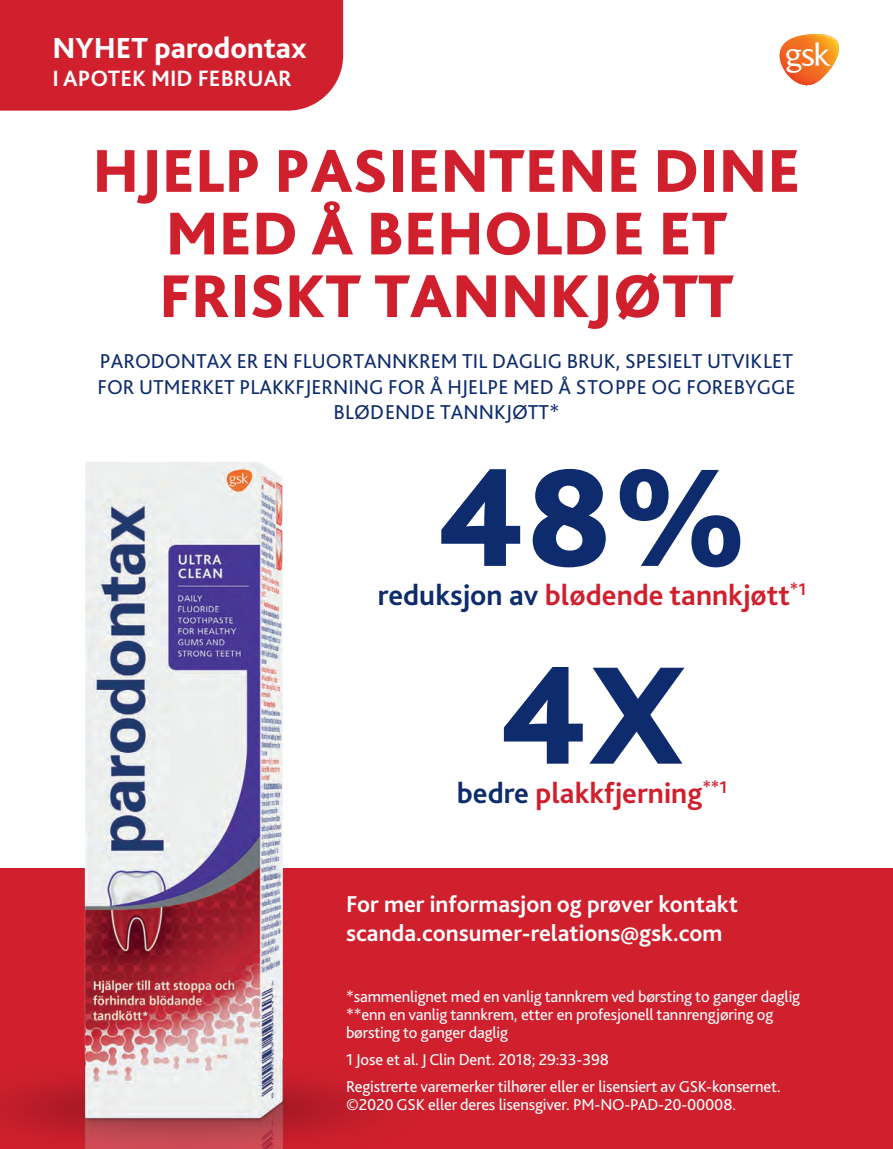
<style>
.page{position:relative;width:893px;height:1149px;background:#fff}
.page>*{position:absolute;margin:0;border:0;box-sizing:border-box;transform-origin:0 0}
.t1{font:800 145.5px "Bliss Pro";color:#0d2b6d}
.t2{font:800 63.15px/62.6px "Bliss Pro";color:#d0202e;text-align:center}
.t3{font:800 30.3px "Bliss Pro";color:#fff}
.t4{font:700 30px "Bliss 2";color:#d0202e}
.t5{font:700 24px/28.8px "Bliss 2";color:#fff}
.t6{font:700 23.25px "Bliss 2";color:#fff}
.t7{font:21px/25.2px "Bliss Pro";color:#0d2b6d;text-align:center}
.t8{font:16.5px/18px "Bliss 2";letter-spacing:-.01em;color:#fff}
.s1{color:#0d2b6d}
</style>
<div class="page">
<div style="left:0;top:867px;width:893px;height:281px;background:#d0202e"></div>
<svg style="left:780px;top:34px;width:59px;height:52px"></svg>
<img style="left:0;top:462px;width:449px;height:686px">
<div style="left:0;top:0;width:343px;height:111px;background:#d0202e"></div>
<h3 class="t3" style="left:53px;top:29px;width:256px">NYHET parodontax</h3>
<h3 class="t6" style="left:53px;top:63px;width:241px">I APOTEK MID FEBRUAR</h3>
<h2 class="t2" style="left:92px;top:138px;width:710px">HJELP PASIENTENE DINE<br>MED Å BEHOLDE ET<br>FRISKT TANNKJØTT</h2>
<p class="t7" style="left:97px;top:348px;width:700px">PARODONTAX ER EN FLUORTANNKREM TIL DAGLIG BRUK, SPESIELT UTVIKLET<br>FOR UTMERKET PLAKKFJERNING FOR Å HJELPE MED Å STOPPE OG FOREBYGGE<br>BLØDENDE TANNKJØTT*</p>
<h1 class="t1" style="left:436px;top:427px;width:313px">48%</h1>
<h3 class="t4" style="left:378px;top:576px;width:430px"><span class="s1">reduksjon av</span> blødende tannkjøtt<sup>*1</sup></h3>
<h1 class="t1" style="left:499px;top:624px;width:188px">4X</h1>
<h3 class="t4" style="left:457px;top:773px;width:272px"><span class="s1">bedre</span> plakkfjerning<sup>**1</sup></h3>
<h3 class="t5" style="left:346px;top:889px;width:393px">For mer informasjon og prøver kontakt scanda.consumer-relations@gsk.com</h3>
<p class="t8" style="left:346px;top:987px;width:456px">*sammenlignet med en vanlig tannkrem ved børsting to ganger daglig **enn en vanlig tannkrem, etter en profesjonell tannrengjøring og børsting to ganger daglig</p>
<p class="t8" style="left:346px;top:1045px;width:436px;line-height:27px">1 Jose et al. J Clin Dent. 2018; 29:33-398<br>Registrerte varemerker tilhører eller er lisensiert av GSK-konsernet.</p>
<p class="t8" style="left:346px;top:1095px;width:391px">©2020 GSK eller deres lisensgiver. PM-NO-PAD-20-00008.</p>
</div>
